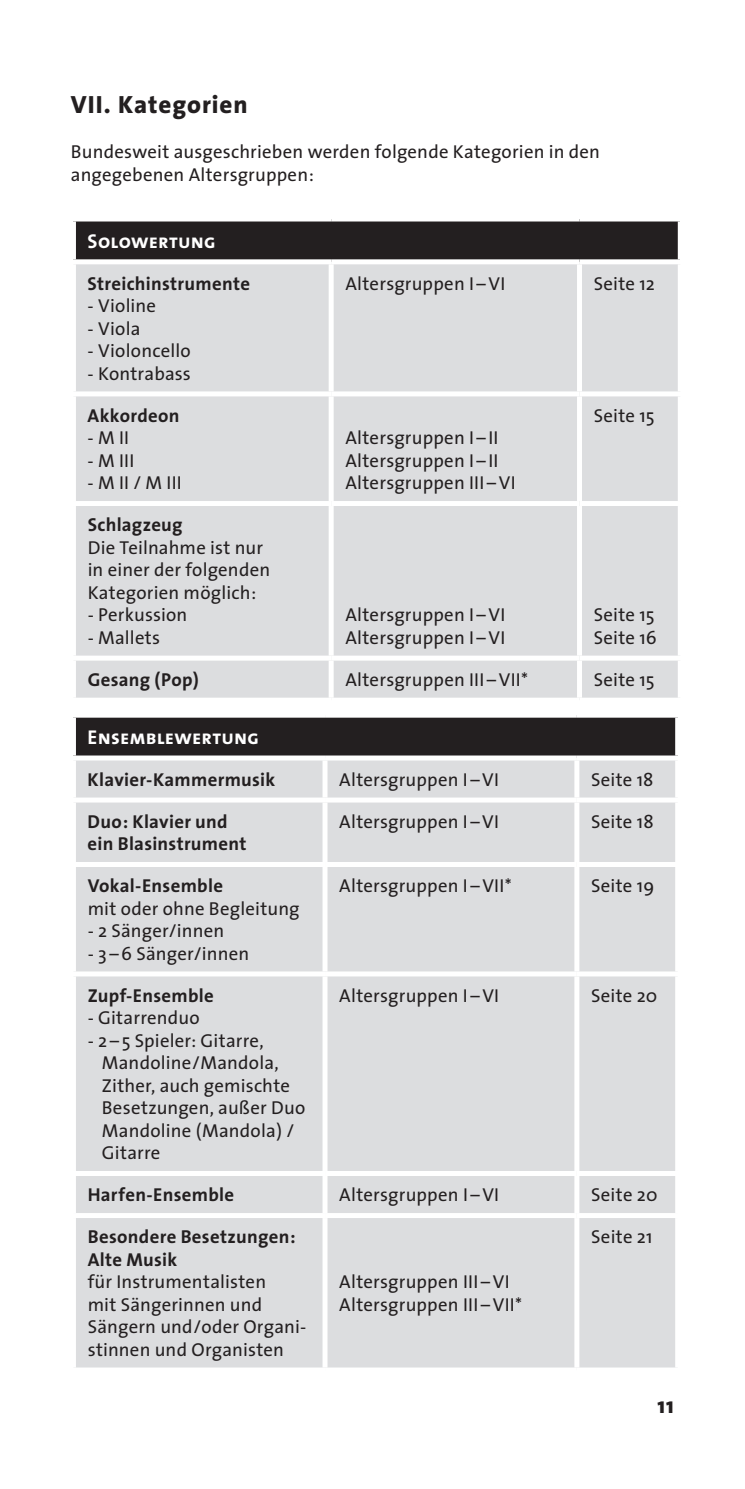
<style>
.page{position:relative;width:745px;height:1489px;background:#fff}
.page>*{position:absolute;margin:0;border:0;box-sizing:border-box;transform-origin:0 0}
.t1{font:800 25px "The Sans";letter-spacing:.04em;color:#231f20}
.t2{font:800 22.5px "The Sans";color:#231f20}
.t3{font:20px "The Sans Bold Caps";letter-spacing:.01em;color:#fff}
.t4{font:18.75px/22.5px "The Sans";letter-spacing:.01em;color:#231f20}
.t5{font:700 18.75px/22.5px "The Sans";letter-spacing:.015em;color:#231f20}
</style>
<div class="page">
<div style="left:73px;top:219px;width:606px;height:43px;background:#231f20"></div>
<div style="left:76px;top:264px;width:601px;height:433px;background:#dcdddf"></div>
<div style="left:71px;top:216px;width:260px;height:5px;background:#fff"></div>
<div style="left:71px;top:221px;width:5px;height:38px;background:#fff"></div>
<div style="left:331px;top:216px;width:248px;height:5px;background:#fff"></div>
<div style="left:579px;top:216px;width:103px;height:5px;background:#fff"></div>
<div style="left:677px;top:221px;width:5px;height:38px;background:#fff"></div>
<div style="left:71px;top:259px;width:260px;height:5px;background:#fff"></div>
<div style="left:331px;top:259px;width:248px;height:5px;background:#fff"></div>
<div style="left:328px;top:264px;width:5px;height:127px;background:#fff"></div>
<div style="left:579px;top:259px;width:103px;height:5px;background:#fff"></div>
<div style="left:576px;top:264px;width:5px;height:127px;background:#fff"></div>
<div style="left:71px;top:391px;width:260px;height:5px;background:#fff"></div>
<div style="left:331px;top:391px;width:248px;height:5px;background:#fff"></div>
<div style="left:328px;top:396px;width:5px;height:105px;background:#fff"></div>
<div style="left:579px;top:391px;width:103px;height:5px;background:#fff"></div>
<div style="left:576px;top:396px;width:5px;height:105px;background:#fff"></div>
<div style="left:71px;top:501px;width:260px;height:5px;background:#fff"></div>
<div style="left:331px;top:501px;width:248px;height:5px;background:#fff"></div>
<div style="left:328px;top:506px;width:5px;height:149px;background:#fff"></div>
<div style="left:579px;top:501px;width:103px;height:5px;background:#fff"></div>
<div style="left:576px;top:506px;width:5px;height:149px;background:#fff"></div>
<div style="left:71px;top:655px;width:260px;height:5px;background:#fff"></div>
<div style="left:331px;top:655px;width:248px;height:5px;background:#fff"></div>
<div style="left:328px;top:660px;width:5px;height:37px;background:#fff"></div>
<div style="left:579px;top:655px;width:103px;height:5px;background:#fff"></div>
<div style="left:576px;top:660px;width:5px;height:37px;background:#fff"></div>
<div style="left:73px;top:715px;width:604px;height:43px;background:#231f20"></div>
<div style="left:76px;top:760px;width:598px;height:607px;background:#dcdddf"></div>
<div style="left:71px;top:712px;width:254px;height:5px;background:#fff"></div>
<div style="left:71px;top:717px;width:5px;height:38px;background:#fff"></div>
<div style="left:325px;top:712px;width:251px;height:5px;background:#fff"></div>
<div style="left:576px;top:712px;width:103px;height:5px;background:#fff"></div>
<svg style="left:674px;top:717px;width:4px;height:38px"></svg>
<div style="left:71px;top:755px;width:254px;height:5px;background:#fff"></div>
<div style="left:325px;top:755px;width:251px;height:5px;background:#fff"></div>
<div style="left:322px;top:760px;width:5px;height:37px;background:#fff"></div>
<div style="left:576px;top:755px;width:103px;height:5px;background:#fff"></div>
<div style="left:574px;top:760px;width:5px;height:37px;background:#fff"></div>
<div style="left:71px;top:797px;width:254px;height:5px;background:#fff"></div>
<div style="left:325px;top:797px;width:251px;height:5px;background:#fff"></div>
<div style="left:322px;top:802px;width:5px;height:60px;background:#fff"></div>
<div style="left:576px;top:797px;width:103px;height:5px;background:#fff"></div>
<div style="left:574px;top:802px;width:5px;height:60px;background:#fff"></div>
<div style="left:71px;top:862px;width:254px;height:5px;background:#fff"></div>
<div style="left:325px;top:862px;width:251px;height:5px;background:#fff"></div>
<div style="left:322px;top:867px;width:5px;height:104px;background:#fff"></div>
<div style="left:576px;top:862px;width:103px;height:5px;background:#fff"></div>
<div style="left:574px;top:867px;width:5px;height:104px;background:#fff"></div>
<div style="left:71px;top:971px;width:254px;height:5px;background:#fff"></div>
<div style="left:325px;top:971px;width:251px;height:5px;background:#fff"></div>
<div style="left:322px;top:976px;width:5px;height:194px;background:#fff"></div>
<div style="left:576px;top:971px;width:103px;height:5px;background:#fff"></div>
<div style="left:574px;top:976px;width:5px;height:194px;background:#fff"></div>
<div style="left:71px;top:1170px;width:254px;height:5px;background:#fff"></div>
<div style="left:325px;top:1170px;width:251px;height:5px;background:#fff"></div>
<div style="left:322px;top:1175px;width:5px;height:37px;background:#fff"></div>
<div style="left:576px;top:1170px;width:103px;height:5px;background:#fff"></div>
<div style="left:574px;top:1175px;width:5px;height:37px;background:#fff"></div>
<div style="left:71px;top:1212px;width:254px;height:5px;background:#fff"></div>
<div style="left:325px;top:1212px;width:251px;height:5px;background:#fff"></div>
<div style="left:322px;top:1217px;width:5px;height:150px;background:#fff"></div>
<div style="left:576px;top:1212px;width:103px;height:5px;background:#fff"></div>
<div style="left:574px;top:1217px;width:5px;height:150px;background:#fff"></div>
<h1 class="t1" style="left:71px;top:83px;width:178px">VII. Kategorien</h1>
<p class="t4" style="left:71px;top:140px;width:530px">Bundesweit ausgeschrieben werden folgende Kategorien in den angegebenen Altersgruppen:</p>
<p class="t3" style="left:88px;top:224px;width:130px">Solowertung</p>
<p class="t5" style="left:88px;top:271px;width:164px">Streichinstrumente</p>
<p class="t4" style="left:88px;top:294px;width:70px">- Violine</p>
<p class="t4" style="left:88px;top:316px;width:54px">- Viola</p>
<p class="t4" style="left:88px;top:339px;width:105px">- Violoncello</p>
<p class="t4" style="left:88px;top:361px;width:105px">- Kontrabass</p>
<p class="t5" style="left:88px;top:404px;width:93px">Akkordeon</p>
<p class="t4" style="left:88px;top:426px;width:43px">- M II</p>
<p class="t4" style="left:88px;top:448px;width:48px">- M III</p>
<p class="t4" style="left:88px;top:471px;width:96px">- M II / M III</p>
<p class="t5" style="left:88px;top:513px;width:96px">Schlagzeug</p>
<p class="t4" style="left:88px;top:535px;width:184px">Die Teilnahme ist nur in einer der folgenden<br>Kategorien möglich:</p>
<p class="t4" style="left:88px;top:603px;width:101px">- Perkussion</p>
<p class="t4" style="left:88px;top:625px;width:74px">- Mallets</p>
<p class="t4" style="left:345px;top:271px;width:161px">Altersgruppen I –VI</p>
<p class="t4" style="left:593px;top:271px;width:62px">Seite 12</p>
<p class="t4" style="left:345px;top:426px;width:172px">Altersgruppen I – II<br>Altersgruppen I – II<br>Altersgruppen III –VI</p>
<p class="t4" style="left:593px;top:403px;width:62px">Seite 15</p>
<p class="t4" style="left:345px;top:603px;width:161px">Altersgruppen I –VI<br>Altersgruppen I –VI</p>
<p class="t4" style="left:593px;top:603px;width:65px">Seite 15<br>Seite 16</p>
<p class="t5" style="left:88px;top:667px;width:113px">Gesang (Pop)</p>
<p class="t4" style="left:345px;top:667px;width:184px">Altersgruppen III –VII*</p>
<p class="t4" style="left:593px;top:667px;width:62px">Seite 15</p>
<p class="t3" style="left:88px;top:720px;width:173px">Ensemblewertung</p>
<p class="t5" style="left:88px;top:767px;width:189px">Klavier-Kammermusik</p>
<p class="t4" style="left:339px;top:767px;width:161px">Altersgruppen I –VI</p>
<p class="t4" style="left:590px;top:767px;width:64px">Seite 18</p>
<p class="t5" style="left:88px;top:809px;width:160px">Duo: Klavier und ein Blasinstrument</p>
<p class="t4" style="left:339px;top:809px;width:161px">Altersgruppen I –VI</p>
<p class="t4" style="left:590px;top:809px;width:64px">Seite 18</p>
<p class="t5" style="left:88px;top:874px;width:137px">Vokal-Ensemble</p>
<p class="t4" style="left:88px;top:896px;width:213px">mit oder ohne Begleitung</p>
<p class="t4" style="left:88px;top:919px;width:138px">- 2 Sänger/innen</p>
<p class="t4" style="left:88px;top:941px;width:163px">- 3 –6 Sänger/innen</p>
<p class="t4" style="left:339px;top:874px;width:174px">Altersgruppen I –VII*</p>
<p class="t4" style="left:590px;top:874px;width:65px">Seite 19</p>
<p class="t5" style="left:88px;top:983px;width:128px">Zupf-Ensemble</p>
<p class="t4" style="left:88px;top:1006px;width:113px">- Gitarrenduo</p>
<p class="t4" style="left:102px;top:1028px;width:205px;text-indent:-14px">- 2 – 5 Spieler: Gitarre,<br>Mandoline/Mandola,<br>Zither, auch gemischte<br>Besetzungen, außer Duo<br>Mandoline (Mandola) /<br>Gitarre</p>
<p class="t4" style="left:339px;top:983px;width:161px">Altersgruppen I –VI</p>
<p class="t4" style="left:590px;top:983px;width:68px">Seite 20</p>
<p class="t5" style="left:88px;top:1183px;width:148px">Harfen-Ensemble</p>
<p class="t4" style="left:339px;top:1183px;width:161px">Altersgruppen I –VI</p>
<p class="t4" style="left:590px;top:1183px;width:68px">Seite 20</p>
<p class="t5" style="left:88px;top:1225px;width:209px">Besondere Besetzungen:<br>Alte Musik</p>
<p class="t4" style="left:88px;top:1270px;width:220px">für Instrumentalisten<br>mit Sängerinnen und<br>Sängern und/oder Organi&shy;stinnen und Organisten</p>
<p class="t4" style="left:339px;top:1270px;width:184px">Altersgruppen III –VI<br>Altersgruppen III –VII*</p>
<p class="t4" style="left:590px;top:1225px;width:63px">Seite 21</p>
<p class="t2" style="left:657px;top:1386px;width:18px">11</p>
</div>
